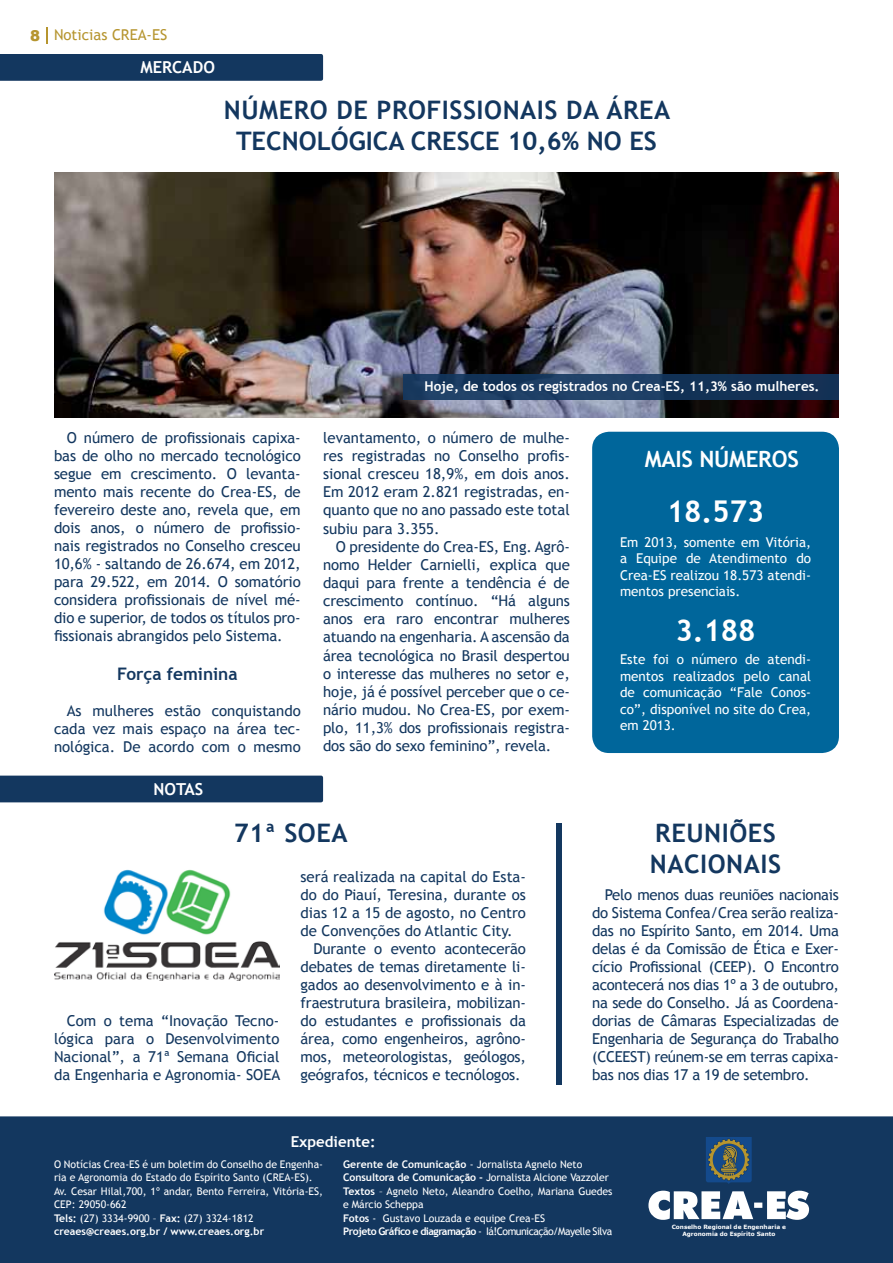
<style>
.page{position:relative;width:893px;height:1263px;background:#fff}
.page>*{position:absolute;margin:0;border:0;box-sizing:border-box;transform-origin:0 0}
.t1{font:700 30px "Trebuchet MS";letter-spacing:-.01em;color:#fff}
.t2{font:700 25.5px/30.6px "Trebuchet MS";letter-spacing:.02em;color:#13375f;text-align:center}
.t3{font:700 22.5px "Trebuchet MS";letter-spacing:-.01em;color:#fff}
.t4{font:700 17.25px "Trebuchet MS";color:#13375f}
.t5{font:700 16.5px "Trebuchet MS";color:#fff}
.t6{font:15px/18px "Trebuchet MS";letter-spacing:-.01em;color:#13375f;text-align:justify}
.t7{font:15px "Trebuchet MS";color:#b6952f}
.t8{font:700 15px "Trebuchet MS";color:#fff}
.t9{font:13.5px/16.5px "Trebuchet MS";color:#fff;text-align:justify}
.t10{font:700 13.5px "Trebuchet MS";color:#fff}
.t11{font:10.5px/13.5px "Trebuchet MS";color:#fff}
.t12{font:700 5.85px/7.1px "Verdana";color:#fff;text-align:center}
.s1{font-family:"Arial";font-weight:900}
.s2{font-weight:700}
</style>
<div class="page">
<div style="left:0;top:54px;width:323px;height:27px;background:#13375f"></div>
<div style="left:0;top:776px;width:323px;height:26px;background:#13375f"></div>
<svg style="left:47px;top:27px;width:1px;height:17px"></svg>
<div style="left:0;top:1116px;width:893px;height:147px;background:#13375f"></div>
<svg style="left:706px;top:1137px;width:46px;height:47px;background:#435c69"></svg>
<svg style="left:648px;top:1191px;width:161px;height:29px"></svg>
<div style="left:592px;top:432px;width:247px;height:321px;background:#00669b;border-radius:17px"></div>
<img style="left:54px;top:172px;width:785px;height:245px">
<img style="left:54px;top:869px;width:225px;height:111px">
<svg style="left:403px;top:374px;width:436px;height:26px;background:#18385d"></svg>
<div style="left:557px;top:824px;width:5px;height:261px;background:#13375f"></div>
<p class="t7" style="left:30px;top:26px;width:139px"><span class="s1">8</span> Noticias CREA-ES</p>
<p class="t5" style="left:140px;top:57px;width:76px">MERCADO</p>
<h2 class="t2" style="left:224px;top:95px;width:448px">NÚMERO DE PROFISSIONAIS DA ÁREA<br>TECNOLÓGICA CRESCE 10,6% NO ES</h2>
<p class="t10" style="left:424px;top:377px;width:397px">Hoje, de todos os registrados no Crea-ES, 11,3% são mulheres.</p>
<p class="t6" style="left:54px;top:429px;width:248px;text-indent:13px">O número de profissionais capixa&shy;bas de olho no mercado tecnológico segue em crescimento. O levanta&shy;mento mais recente do Crea-ES, de fevereiro deste ano, revela que, em dois anos, o número de profissio&shy;nais registrados no Conselho cresceu 10,6% - saltando de 26.674, em 2012, para 29.522, em 2014. O somatório considera profissionais de nível mé&shy;dio e superior, de todos os títulos pro&shy;fissionais abrangidos pelo Sistema.</p>
<p class="t4" style="left:117px;top:663px;width:122px">Força feminina</p>
<p class="t6" style="left:54px;top:701px;width:248px;text-indent:13px">As mulheres estão conquistando cada vez mais espaço na área tec&shy;nológica. De acordo com o mesmo</p>
<p class="t5" style="left:153px;top:779px;width:52px">NOTAS</p>
<p class="t6" style="left:323px;top:429px;width:248px">levantamento, o número de mulhe&shy;res registradas no Conselho profis&shy;sional cresceu 18,9%, em dois anos.<br>Em 2012 eram 2.821 registradas, en&shy;quanto que no ano passado este total subiu para 3.355.</p>
<p class="t6" style="left:323px;top:537px;width:248px;text-indent:13px">O presidente do Crea-ES, Eng. Agrô&shy;nomo Helder Carnielli, explica que daqui para frente a tendência é de crescimento contínuo. “Há alguns anos era raro encontrar mulheres atuando na engenharia. A ascensão da área tecnológica no Brasil despertou o interesse das mulheres no setor e, hoje, já é possível perceber que o ce&shy;nário mudou. No Crea-ES, por exem&shy;plo, 11,3% dos profissionais registra&shy;dos são do sexo feminino”, revela.</p>
<h2 class="t2" style="left:234px;top:818px;width:115px">71ª SOEA</h2>
<p class="t6" style="left:54px;top:1012px;width:228px;text-indent:13px">Com o tema “Inovação Tecno&shy;lógica para o Desenvolvimento Nacional”, a 71ª Semana Oficial da Engenharia e Agronomia- SOEA</p>
<p class="t6" style="left:301px;top:868px;width:227px">será realizada na capital do Esta-</p>
<p class="t6" style="left:301px;top:886px;width:227px">do do Piauí, Teresina, durante os</p>
<p class="t6" style="left:301px;top:904px;width:227px">dias 12 a 15 de agosto, no Centro</p>
<p class="t6" style="left:301px;top:922px;width:214px">de Convenções do Atlantic City.</p>
<p class="t6" style="left:313px;top:940px;width:214px">Durante o evento acontecerão</p>
<p class="t6" style="left:301px;top:958px;width:227px">debates de temas diretamente li-</p>
<p class="t6" style="left:301px;top:976px;width:227px">gados ao desenvolvimento e à in-</p>
<p class="t6" style="left:301px;top:994px;width:227px">fraestrutura brasileira, mobilizan-</p>
<p class="t6" style="left:301px;top:1012px;width:227px">do estudantes e profissionais da</p>
<p class="t6" style="left:301px;top:1030px;width:227px">área, como engenheiros, agrôno-</p>
<p class="t6" style="left:301px;top:1048px;width:227px">mos, meteorologistas, geólogos,</p>
<p class="t6" style="left:301px;top:1066px;width:222px">geógrafos, técnicos e tecnólogos.</p>
<h3 class="t3" style="left:645px;top:445px;width:155px">MAIS NÚMEROS</h3>
<h1 class="t1" style="left:667px;top:493px;width:99px">18.573</h1>
<p class="t9" style="left:620px;top:534px;width:193px">Em 2013, somente em Vitória, a Equipe de Atendimento do Crea-ES realizou 18.573 atendi&shy;mentos presenciais.</p>
<h1 class="t1" style="left:675px;top:612px;width:82px">3.188</h1>
<p class="t9" style="left:620px;top:651px;width:193px">Este foi o número de atendi&shy;mentos realizados pelo canal de comunicação “Fale Conos&shy;co”, disponível no site do Crea, em 2013.</p>
<h2 class="t2" style="left:650px;top:818px;width:133px;text-align:left">REUNIÕES<br>NACIONAIS</h2>
<p class="t6" style="left:592px;top:886px;width:248px;text-indent:13px">Pelo menos duas reuniões nacionais do Sistema Confea/Crea serão realiza&shy;das no Espírito Santo, em 2014. Uma delas é da Comissão de Ética e Exer&shy;cício Profissional (CEEP). O Encontro acontecerá nos dias 1º a 3 de outubro, na sede do Conselho. Já as Coordena&shy;dorias de Câmaras Especializadas de Engenharia de Segurança do Trabalho (CCEEST) reúnem-se em terras capixa&shy;bas nos dias 17 a 19 de setembro.</p>
<p class="t8" style="left:291px;top:1132px;width:86px">Expediente:</p>
<p class="t11" style="left:343px;top:1157px;width:271px"><span class="s2">Gerente de Comunicação</span> - Jornalista Agnelo Neto <span class="s2">Consultora de Comunicação -</span> Jornalista Alcione Vazzoler <span class="s2">Textos</span> – Agnelo Neto, Aleandro Coelho, Mariana Guedes e Márcio Scheppa<br><span class="s2">Fotos</span> - Gustavo Louzada e equipe Crea-ES<br><span class="s2">Projeto Gráfico e diagramação</span> - Iá!Comunicação/Mayelle Silva</p>
<p class="t11" style="left:54px;top:1157px;width:271px">O Notícias Crea-ES é um boletim do Conselho de Engenha&shy;ria e Agronomia do Estado do Espírito Santo (CREA-ES).<br>Av. Cesar Hilal,700, 1º andar, Bento Ferreira, Vitória-ES, CEP: 29050-662<br><span class="s2">Tels:</span> (27) 3334-9900 – <span class="s2">Fax:</span> (27) 3324-1812 <span class="s2">creaes@creaes.org.br / www.creaes.org.br</span></p>
<p class="t12" style="left:672px;top:1223px;width:116px">Conselho Regional de Engenharia e<br>Agronomia do Espírito Santo</p>
</div>
